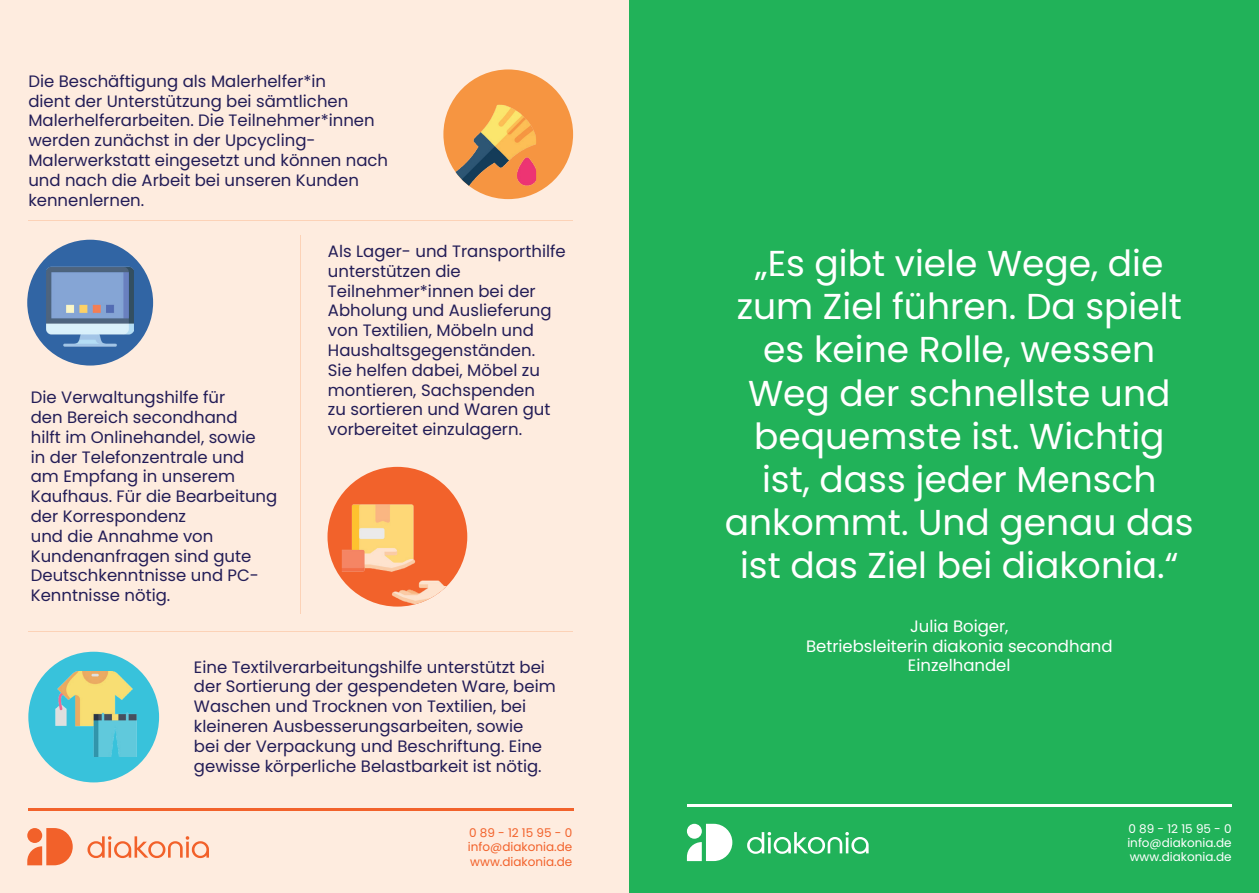
<style>
.page{position:relative;width:1259px;height:893px;background:#fff}
.page>*{position:absolute;margin:0;border:0;box-sizing:border-box;transform-origin:0 0}
.t1{font:36px/43.2px "Poppins";color:#fff;text-align:center}
.t2{font:16.5px/19.8px "Poppins";color:#231d57}
.t3{font:16.5px/19.8px "Poppins";color:#fff;text-align:center}
.t4{font:12px/14.4px "Poppins";color:#f2622b;text-align:justify}
.t5{font:12px/14.4px "Poppins";color:#fff;text-align:justify}
</style>
<div class="page">
<div style="left:0;top:0;width:629px;height:893px;background:#feecdf"></div>
<hr style="left:29px;top:809px;width:545px;height:2px;background:#f2622b">
<hr style="left:28px;top:809px;width:545px;height:2px;background:#f2622b">
<svg style="left:87px;top:836px;width:122px;height:22px"></svg>
<svg style="left:27px;top:828px;width:46px;height:37px"></svg>
<hr style="left:300px;top:236px;width:1px;height:378px;background:#fcd2b7">
<div style="left:443px;top:69px;width:130px;height:130px;background:#f69541;border-radius:50%"></div>
<img style="left:445px;top:105px;width:91px;height:91px">
<hr style="left:28px;top:220px;width:545px;height:1px;background:#fcd2b7">
<div style="left:27px;top:240px;width:126px;height:126px;background:#3165a4;border-radius:50%"></div>
<img style="left:46px;top:266px;width:88px;height:84px">
<div style="left:327px;top:467px;width:140px;height:140px;background:#f2622b;border-radius:50%"></div>
<img style="left:342px;top:497px;width:114px;height:110px">
<div style="left:28px;top:652px;width:131px;height:130px;background:#38c2db;border-radius:50%"></div>
<img style="left:55px;top:672px;width:82px;height:84px">
<hr style="left:28px;top:631px;width:545px;height:1px;background:#fcd2b7">
<div style="left:629px;top:0;width:630px;height:893px;background:#21b259"></div>
<svg style="left:747px;top:832px;width:121px;height:22px"></svg>
<svg style="left:687px;top:824px;width:45px;height:37px"></svg>
<hr style="left:687px;top:804px;width:544px;height:2px;background:#fff">
<p class="t2" style="left:28px;top:71px;width:361px">Die Beschäftigung als Malerhelfer*in<br>dient der Unterstützung bei sämtlichen Malerhelferarbeiten. Die Teilnehmer*innen werden zunächst in der Upcycling-Malerwerkstatt eingesetzt und können nach und nach die Arbeit bei unseren Kunden kennenlernen.</p>
<p class="t2" style="left:328px;top:241px;width:239px">Als Lager- und Transporthilfe unterstützen die<br>Teilnehmer*innen bei der<br>Abholung und Auslieferung von Textilien, Möbeln und<br>Haushaltsgegenständen.<br>Sie helfen dabei, Möbel zu montieren, Sachspenden<br>zu sortieren und Waren gut vorbereitet einzulagern.</p>
<p class="t2" style="left:31px;top:388px;width:248px">Die Verwaltungshilfe für<br>den Bereich secondhand<br>hilft im Onlinehandel, sowie<br>in der Telefonzentrale und<br>am Empfang in unserem<br>Kaufhaus. Für die Bearbeitung der Korrespondenz<br>und die Annahme von<br>Kundenanfragen sind gute<br>Deutschkenntnisse und PC-<br>Kenntnisse nötig.</p>
<p class="t2" style="left:194px;top:657px;width:363px">Eine Textilverarbeitungshilfe unterstützt bei der Sortierung der gespendeten Ware, beim Waschen und Trocknen von Textilien, bei kleineren Ausbesserungsarbeiten, sowie<br>bei der Verpackung und Beschriftung. Eine gewisse körperliche Belastbarkeit ist nötig.</p>
<p class="t4" style="left:468px;top:825px;width:106px">0 89 - 12 15 95 - 0 info@diakonia.de www.diakonia.de</p>
<h1 class="t1" style="left:725px;top:242px;width:470px">„Es gibt viele Wege, die zum Ziel führen. Da spielt es keine Rolle, wessen<br>Weg der schnellste und bequemste ist. Wichtig<br>ist, dass jeder Mensch ankommt. Und genau das ist das Ziel bei diakonia.“</h1>
<p class="t3" style="left:806px;top:616px;width:308px">Julia Boiger,<br>Betriebsleiterin diakonia secondhand<br>Einzelhandel</p>
<p class="t5" style="left:1127px;top:821px;width:106px">0 89 - 12 15 95 - 0 info@diakonia.de www.diakonia.de</p>
</div>
